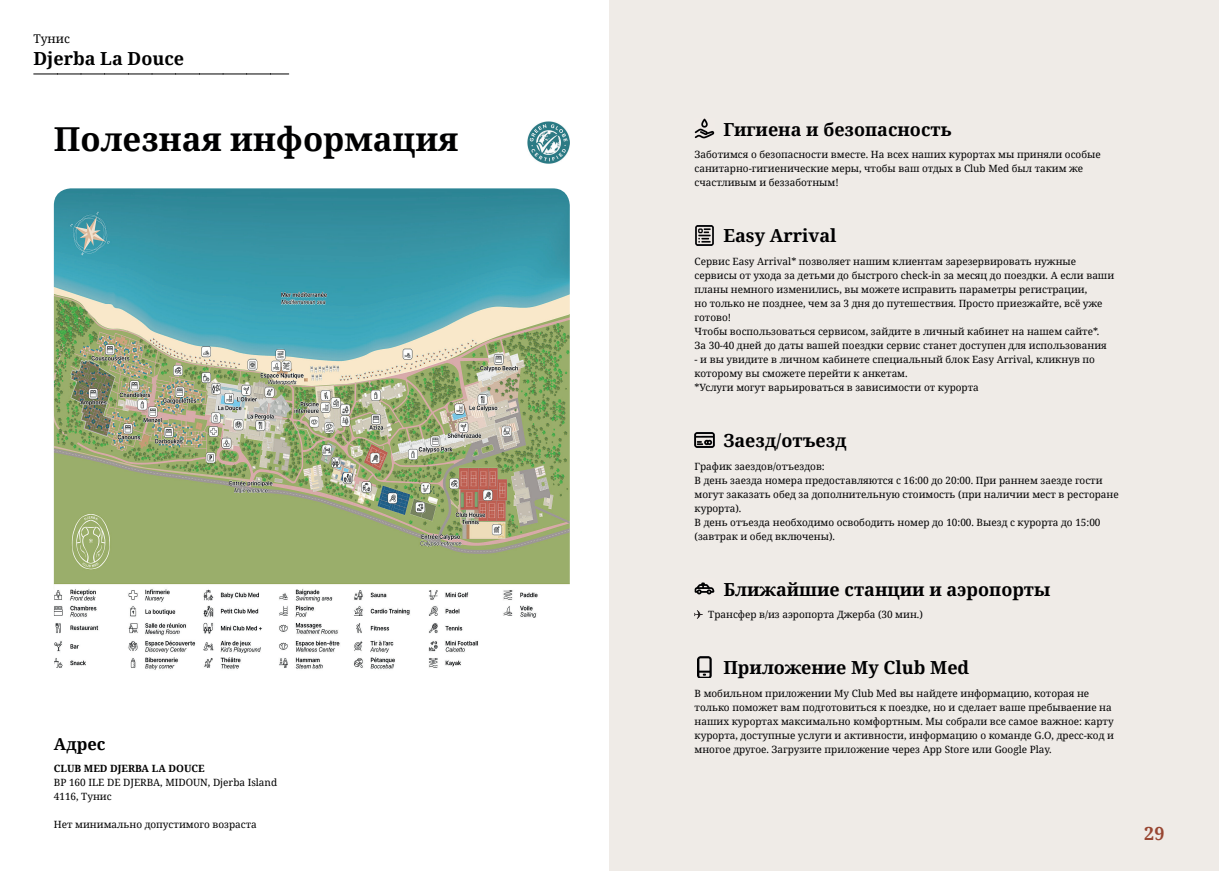
<style>
.page{position:relative;width:1219px;height:871px;background:#fff}
.page>*{position:absolute;margin:0;border:0;box-sizing:border-box;transform-origin:0 0}
.t1{font:700 33px "Noto Serif";color:#000001}
.t2{font:700 18px "Noto Serif";color:#000001}
.t3{font:700 18px "Noto Serif";color:#984632}
.t4{font:700 16.5px "Noto Serif";color:#000001}
.t5{font:12px "Noto Serif";color:#000001}
.t6{font:10px/14px "Noto Serif";color:#000001}
.t7{font:700 10px "Noto Serif";color:#000001}
</style>
<div class="page">
<div style="left:609px;top:0;width:610px;height:870px;background:#efebe7"></div>
<img style="left:54px;top:188px;width:516px;height:482px">
<svg style="left:34px;top:74px;width:255px;height:1px"></svg>
<img style="left:527px;top:121px;width:43px;height:43px">
<img style="left:694px;top:118px;width:20px;height:21px">
<img style="left:695px;top:225px;width:19px;height:20px">
<img style="left:694px;top:432px;width:20px;height:15px">
<img style="left:694px;top:582px;width:20px;height:13px">
<svg style="left:694px;top:610px;width:9px;height:8px"></svg>
<img style="left:698px;top:656px;width:13px;height:21px">
<p class="t5" style="left:33px;top:30px;width:38px">Тунис</p>
<h2 class="t2" style="left:33px;top:45px;width:152px">Djerba La Douce</h2>
<h1 class="t1" style="left:54px;top:116px;width:406px">Полезная информация</h1>
<h3 class="t4" style="left:54px;top:732px;width:53px">Адрес</h3>
<p class="t7" style="left:54px;top:761px;width:152px">CLUB MED DJERBA LA DOUCE</p>
<p class="t6" style="left:54px;top:775px;width:225px">BP 160 ILE DE DJERBA, MIDOUN, Djerba Island<br>4116, Тунис</p>
<p class="t6" style="left:54px;top:817px;width:205px">Нет минимально допустимого возраста</p>
<h2 class="t2" style="left:723px;top:117px;width:230px">Гигиена и безопасность</h2>
<p class="t6" style="left:694px;top:147px;width:408px">Заботимся о безопасности вместе. На всех наших курортах мы приняли особые санитарно-гигиенические меры, чтобы ваш отдых в Club Med был таким же счастливым и беззаботным!</p>
<h2 class="t2" style="left:723px;top:223px;width:115px">Easy Arrival</h2>
<p class="t6" style="left:694px;top:254px;width:421px">Сервис Easy Arrival* позволяет нашим клиентам зарезервировать нужные сервисы от ухода за детьми до быстрого check-in за месяц до поездки. А если ваши планы немного изменились, вы можете исправить параметры регистрации,<br>но только не позднее, чем за 3 дня до путешествия. Просто приезжайте, всё уже готово!<br>Чтобы воспользоваться сервисом, зайдите в личный кабинет на нашем сайте*.<br>За 30-40 дней до даты вашей поездки сервис станет доступен для использования</p>
<p class="t6" style="left:694px;top:352px;width:402px">- и вы увидите в личном кабинете специальный блок Easy Arrival, кликнув по которому вы сможете перейти к анкетам.<br>*Услуги могут варьироваться в зависимости от курорта</p>
<h2 class="t2" style="left:723px;top:428px;width:125px">Заезд/отъезд</h2>
<p class="t6" style="left:694px;top:458px;width:426px">График заездов/отъездов:<br>В день заезда номера предоставляются с 16:00 до 20:00. При раннем заезде гости могут заказать обед за дополнительную стоимость (при наличии мест в ресторане курорта).<br>В день отъезда необходимо освободить номер до 10:00. Выезд с курорта до 15:00 (завтрак и обед включены).</p>
<h2 class="t2" style="left:723px;top:576px;width:329px">Ближайшие станции и аэропорты</h2>
<p class="t6" style="left:708px;top:607px;width:216px">Трансфер в/из аэропорта Джерба (30 мин.)</p>
<h2 class="t2" style="left:723px;top:655px;width:247px">Приложение My Club Med</h2>
<p class="t6" style="left:694px;top:685px;width:421px">В мобильном приложении My Club Med вы найдете информацию, которая не только поможет вам подготовиться к поездке, но и сделает ваше пребываение на наших курортах максимально комфортным. Мы собрали все самое важное: карту курорта, доступные услуги и активности, информацию о команде G.O, дресс-код и многое другое. Загрузите приложение через App Store или Google Play.</p>
<h2 class="t3" style="left:1144px;top:820px;width:22px">29</h2>
</div>
